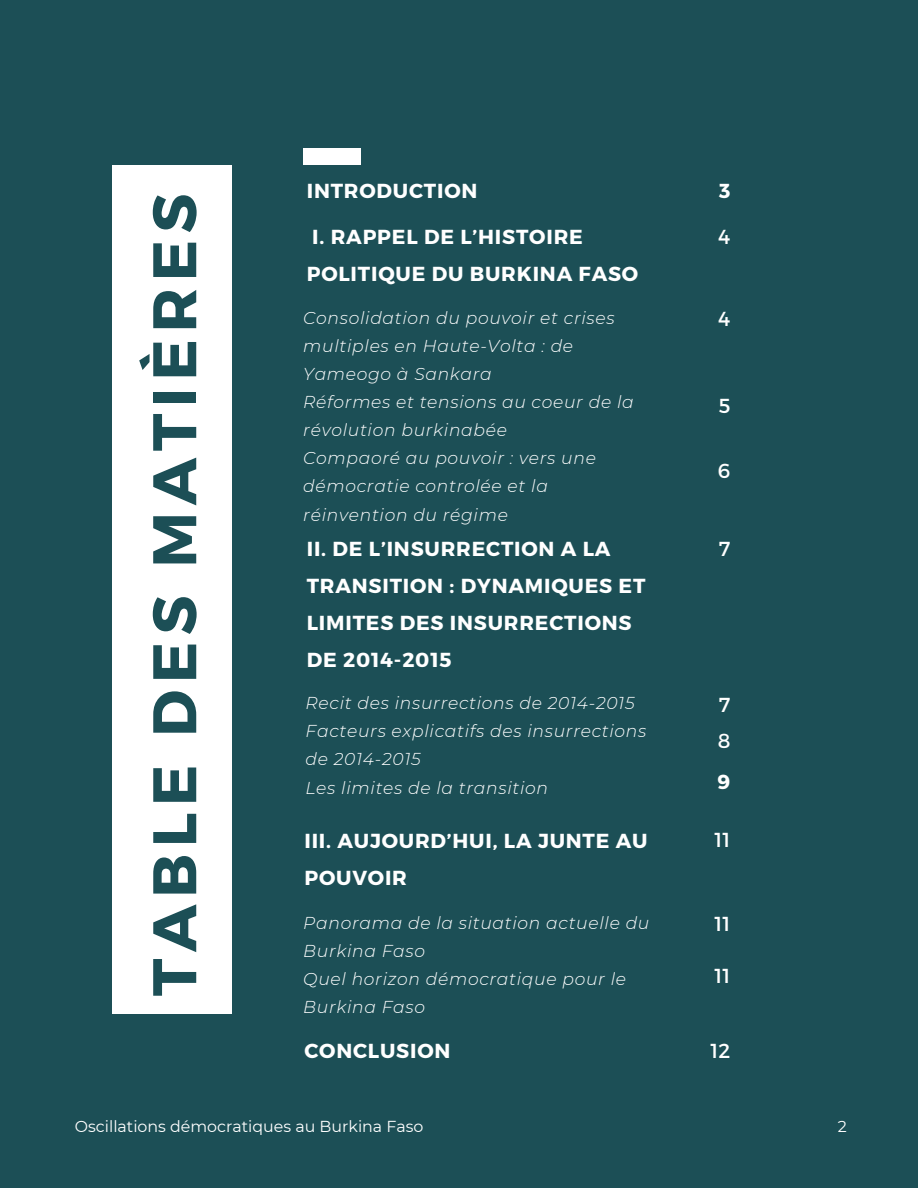
<style>
.page{position:relative;width:918px;height:1188px;background:#1c4f56}
.page>*{position:absolute;margin:0;border:0;box-sizing:border-box;transform-origin:0 0}
.t1{font:700 61.35px "Montserrat";letter-spacing:.11em;color:#1c4f56}
.t2{font:700 20.25px/37.2px "Montserrat";letter-spacing:.04em;color:#fff}
.t3{font:20.25px "Montserrat";color:#fff}
.t4{font:italic 300 17.1px/28.2px "Montserrat";letter-spacing:.04em;color:#fff}
.t5{font:15.9px "Montserrat";color:#fff}
</style>
<div class="page">
<div style="left:112px;top:165px;width:119px;height:849px;background:#fff"></div>
<div style="left:303px;top:148px;width:58px;height:17px;background:#fff"></div>
<p class="t1" style="left:135px;top:996px;width:804px;rotate:-90deg">TABLE DES MATIÈRES</p>
<p class="t2" style="left:307px;top:171px;width:172px">INTRODUCTION</p>
<p class="t2" style="left:719px;top:171px;width:13px">3</p>
<p class="t3" style="left:718px;top:223px;width:14px">4</p>
<p class="t2" style="left:307px;top:217px;width:333px">I. RAPPEL DE L’HISTOIRE<br>POLITIQUE DU BURKINA FASO</p>
<p class="t4" style="left:303px;top:303px;width:313px">Consolidation du pouvoir et crises multiples en Haute-Volta : de<br>Yameogo à Sankara</p>
<p class="t4" style="left:303px;top:388px;width:332px">Réformes et tensions au coeur de la révolution burkinabée</p>
<p class="t4" style="left:303px;top:444px;width:294px">Compaoré au pouvoir : vers une démocratie controlée et la réinvention du régime</p>
<p class="t3" style="left:718px;top:306px;width:14px">4</p>
<h2 class="t3" style="left:719px;top:393px;width:13px">5</h2>
<p class="t3" style="left:718px;top:457px;width:14px">6</p>
<p class="t2" style="left:307px;top:529px;width:340px">II. DE L’INSURRECTION A LA<br>TRANSITION : DYNAMIQUES ET<br>LIMITES DES INSURRECTIONS<br>DE 2014-2015</p>
<p class="t4" style="left:306px;top:689px;width:331px">Recit des insurrections de 2014-2015</p>
<p class="t4" style="left:306px;top:717px;width:342px">Facteurs explicatifs des insurrections de 2014-2015</p>
<h2 class="t4" style="left:306px;top:773px;width:244px">Les limites de la transition</h2>
<p class="t2" style="left:304px;top:821px;width:345px">III. AUJOURD’HUI, LA JUNTE AU<br>POUVOIR</p>
<h2 class="t4" style="left:303px;top:908px;width:348px">Panorama de la situation actuelle du<br>Burkina Faso</h2>
<h2 class="t4" style="left:303px;top:965px;width:324px">Quel horizon démocratique pour le<br>Burkina Faso</h2>
<h1 class="t2" style="left:304px;top:1031px;width:148px">CONCLUSION</h1>
<p class="t3" style="left:719px;top:535px;width:13px">7</p>
<h2 class="t3" style="left:719px;top:691px;width:13px">7</h2>
<p class="t3" style="left:718px;top:727px;width:14px">8</p>
<p class="t2" style="left:718px;top:762px;width:14px">9</p>
<p class="t3" style="left:715px;top:827px;width:17px">11</p>
<p class="t3" style="left:715px;top:911px;width:17px">11</p>
<p class="t3" style="left:715px;top:963px;width:17px">11</p>
<p class="t3" style="left:711px;top:1038px;width:21px">12</p>
<p class="t5" style="left:75px;top:1117px;width:350px">Oscillations démocratiques au Burkina Faso</p>
<p class="t5" style="left:838px;top:1117px;width:10px">2</p>
</div>
